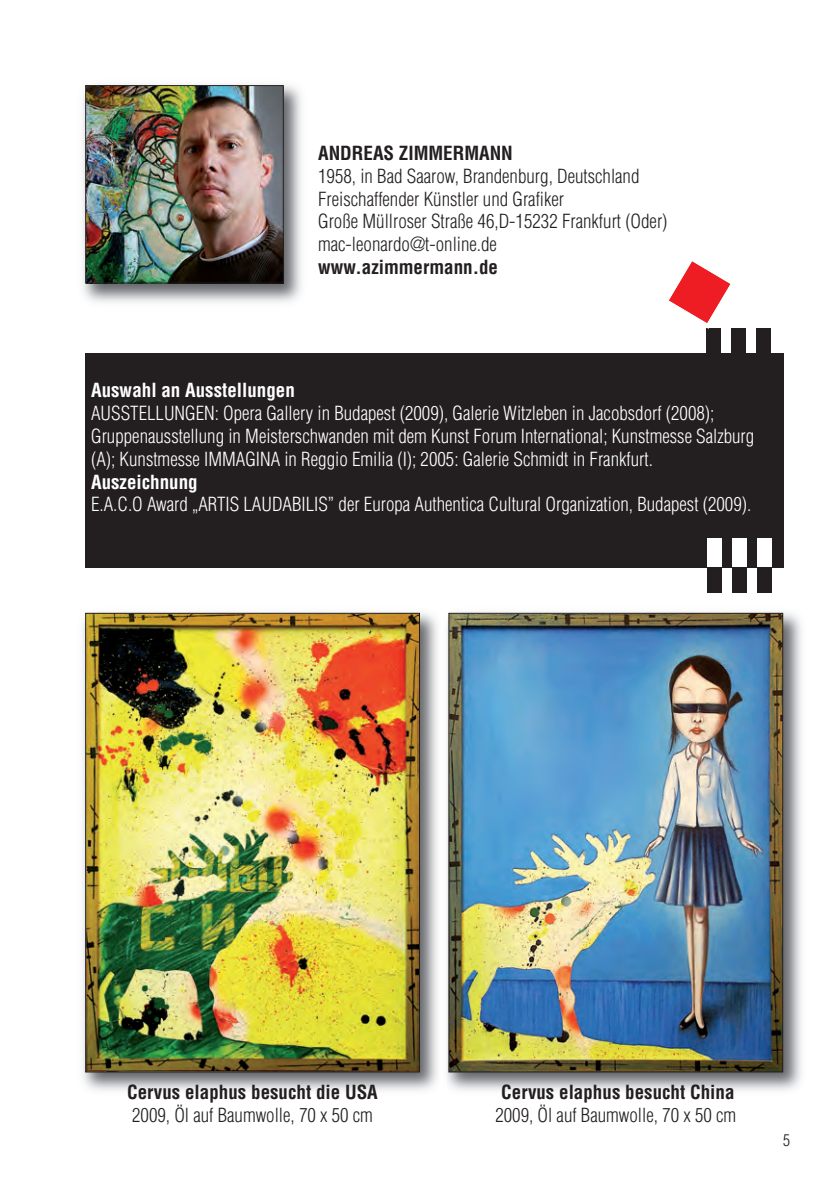
<style>
.page{position:relative;width:840px;height:1191px;background:#fff}
.page>*{position:absolute;margin:0;border:0;box-sizing:border-box;transform-origin:0 0}
.t1{font:300 condensed 19px/22.8px "Helvetica";color:#fff}
.t2{font:300 condensed 19px/22.8px "Helvetica";color:#231f20}
.t3{font:700 condensed 19px "Helvetica";color:#231f20}
.t4{font:700 condensed 19px "Helvetica";color:#fff}
.t5{font:300 condensed 16px "Helvetica";color:#231f20}
</style>
<div class="page">
<div style="left:755px;top:328px;width:15px;height:102px;background:#231f20"></div>
<div style="left:731px;top:328px;width:14px;height:102px;background:#231f20"></div>
<div style="left:706px;top:328px;width:14px;height:102px;background:#231f20"></div>
<div style="left:757px;top:490px;width:14px;height:103px;background:#231f20"></div>
<div style="left:732px;top:490px;width:14px;height:103px;background:#231f20"></div>
<div style="left:707px;top:490px;width:15px;height:103px;background:#231f20"></div>
<div style="left:85px;top:353px;width:697px;height:215px;background:#231f20"></div>
<img style="left:82px;top:84px;width:220px;height:219px">
<img style="left:87px;top:87px;width:194px;height:194px">
<div style="left:85px;top:85px;width:198px;height:198px;border:1px solid #231f20"></div>
<img style="left:447px;top:612px;width:355px;height:479px">
<img style="left:450px;top:615px;width:330px;height:455px">
<div style="left:448px;top:613px;width:334px;height:459px;border:1px solid #231f20"></div>
<img style="left:82px;top:612px;width:356px;height:479px">
<img style="left:87px;top:615px;width:331px;height:455px">
<div style="left:85px;top:613px;width:335px;height:459px;border:1px solid #231f20"></div>
<svg style="left:669px;top:261px;width:62px;height:70px"></svg>
<div style="left:756px;top:539px;width:15px;height:28px;background:#fff"></div>
<div style="left:731px;top:539px;width:15px;height:28px;background:#fff"></div>
<div style="left:706px;top:539px;width:15px;height:28px;background:#fff"></div>
<p class="t3" style="left:318px;top:142px;width:196px">ANDREAS ZIMMERMANN</p>
<p class="t2" style="left:318px;top:165px;width:351px">1958, in Bad Saarow, Brandenburg, Deutschland Freischaffender Künstler und Grafiker<br>Große Müllroser Straße 46,D-15232 Frankfurt (Oder) mac-leonardo@t-online.de</p>
<p class="t3" style="left:318px;top:256px;width:181px">www.azimmermann.de</p>
<p class="t4" style="left:91px;top:380px;width:205px">Auswahl an Ausstellungen</p>
<p class="t1" style="left:91px;top:402px;width:664px">AUSSTELLUNGEN: Opera Gallery in Budapest (2009), Galerie Witzleben in Jacobsdorf (2008);<br>Gruppenausstellung in Meisterschwanden mit dem Kunst Forum International; Kunstmesse Salzburg (A); Kunstmesse IMMAGINA in Reggio Emilia (I); 2005: Galerie Schmidt in Frankfurt.</p>
<p class="t4" style="left:91px;top:471px;width:108px">Auszeichnung</p>
<p class="t1" style="left:91px;top:493px;width:661px">E.A.C.O Award „ARTIS LAUDABILIS” der Europa Authentica Cultural Organization, Budapest (2009).</p>
<p class="t3" style="left:127px;top:1081px;width:252px">Cervus elaphus besucht die USA</p>
<p class="t2" style="left:132px;top:1104px;width:242px">2009, Öl auf Baumwolle, 70 x 50 cm</p>
<p class="t3" style="left:501px;top:1081px;width:234px">Cervus elaphus besucht China</p>
<p class="t2" style="left:495px;top:1104px;width:242px">2009, Öl auf Baumwolle, 70 x 50 cm</p>
<p class="t5" style="left:782px;top:1131px;width:9px">5</p>
</div>
